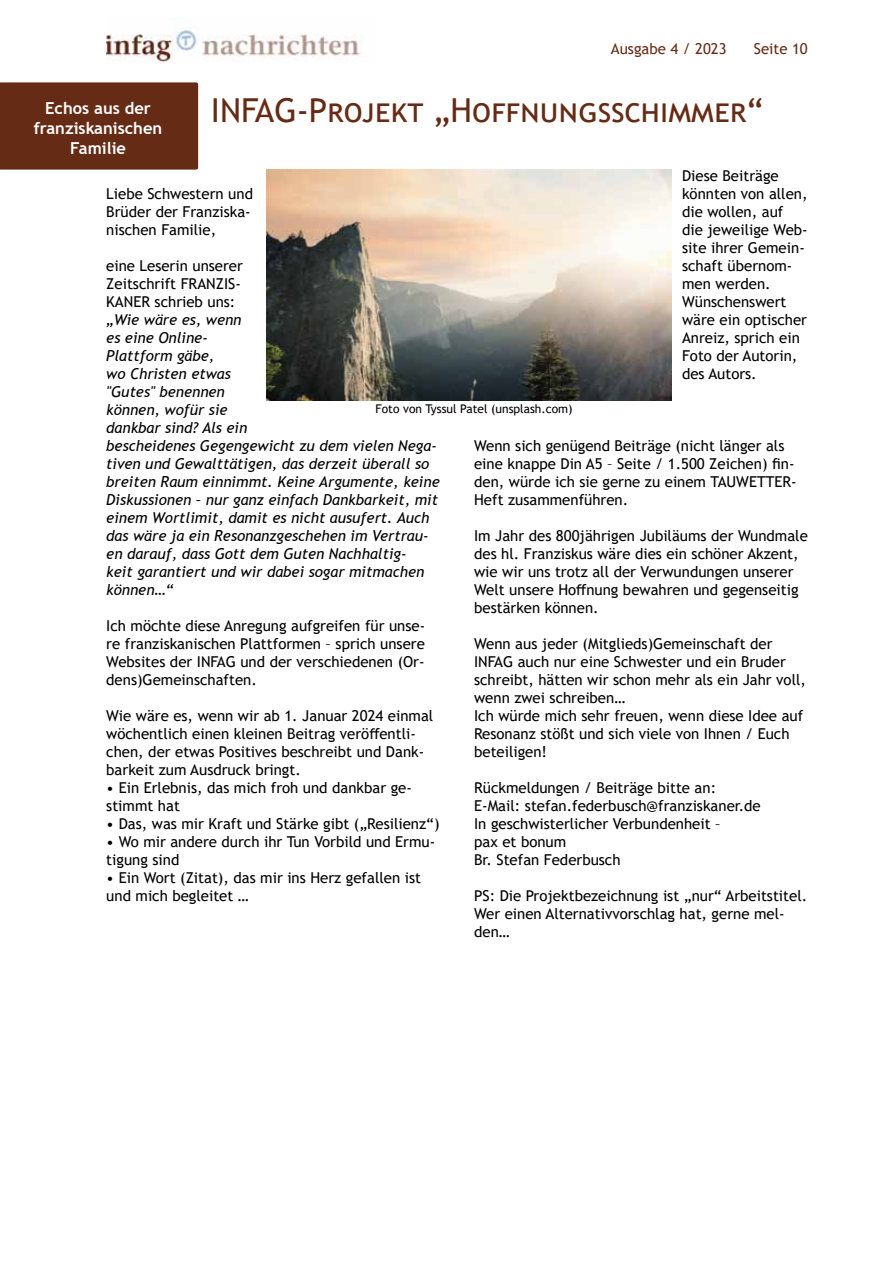
<style>
.page{position:relative;width:893px;height:1263px;background:#fff}
.page>*{position:absolute;margin:0;border:0;box-sizing:border-box;transform-origin:0 0}
.t1{font:33px "Trebuchet MS";color:#662b15}
.t2{font:700 16.5px/19.8px "Trebuchet MS";color:#fff;text-align:center}
.t3{font:15px/18px "Trebuchet MS";color:#000}
.t4{font:italic 15px/18px "Trebuchet MS";color:#000}
.t5{font:15px "Trebuchet MS";color:#662b15}
.t6{font:12px "Trebuchet MS";color:#000}
</style>
<div class="page">
<img style="left:267px;top:170px;width:405px;height:230px">
<div style="left:0;top:82px;width:198px;height:88px;background:#662b15"></div>
<img style="left:106px;top:29px;width:258px;height:33px">
<p class="t2" style="left:34px;top:99px;width:130px">Echos aus der franziskanischen<br>Familie</p>
<p class="t5" style="left:611px;top:39px;width:117px">Ausgabe 4 / 2023</p>
<p class="t5" style="left:754px;top:39px;width:56px">Seite 10</p>
<h1 class="t1" style="left:211px;top:89px;width:554px">INFAG-Projekt „Hoffnungsschimmer“</h1>
<p class="t3" style="left:682px;top:166px;width:127px">Diese Beiträge könnten von allen, die wollen, auf die jeweilige Web&shy;site ihrer Gemein&shy;schaft übernom&shy;men werden.<br>Wünschenswert wäre ein optischer<br>Anreiz, sprich ein<br>Foto der Autorin, des Autors.</p>
<p class="t3" style="left:106px;top:184px;width:148px">Liebe Schwestern und<br>Brüder der Franziska&shy;nischen Familie,</p>
<p class="t3" style="left:106px;top:256px;width:138px">eine Leserin unserer<br>Zeitschrift FRANZIS-<br>KANER schrieb uns:</p>
<p class="t4" style="left:106px;top:310px;width:335px">„Wie wäre es, wenn<br>es eine Online-<br>Plattform gäbe,<br>wo Christen etwas<br>"Gutes" benennen<br>können, wofür sie<br>dankbar sind? Als ein<br>bescheidenes Gegengewicht zu dem vielen Nega&shy;tiven und Gewalttätigen, das derzeit überall so breiten Raum einnimmt. Keine Argumente, keine<br>Diskussionen – nur ganz einfach Dankbarkeit, mit einem Wortlimit, damit es nicht ausufert. Auch das wäre ja ein Resonanzgeschehen im Vertrau&shy;en darauf, dass Gott dem Guten Nachhaltig-<br>keit garantiert und wir dabei sogar mitmachen können…“</p>
<p class="t3" style="left:106px;top:616px;width:320px;text-align:justify">Ich möchte diese Anregung aufgreifen für unse&shy;re franziskanischen Plattformen – sprich unsere Websites der INFAG und der verschiedenen (Or&shy;dens)Gemeinschaften.</p>
<p class="t3" style="left:106px;top:706px;width:328px">Wie wäre es, wenn wir ab 1. Januar 2024 einmal wöchentlich einen kleinen Beitrag veröffentli&shy;chen, der etwas Positives beschreibt und Dank&shy;barkeit zum Ausdruck bringt.</p>
<p class="t3" style="left:106px;top:778px;width:307px">• Ein Erlebnis, das mich froh und dankbar ge&shy;stimmt hat</p>
<p class="t3" style="left:106px;top:814px;width:335px">• Das, was mir Kraft und Stärke gibt („Resilienz“)</p>
<p class="t3" style="left:106px;top:832px;width:330px">• Wo mir andere durch ihr Tun Vorbild und Ermu&shy;tigung sind</p>
<p class="t3" style="left:106px;top:868px;width:316px">• Ein Wort (Zitat), das mir ins Herz gefallen ist und mich begleitet …</p>
<p class="t6" style="left:376px;top:401px;width:199px">Foto von Tyssul Patel (unsplash.com)</p>
<p class="t3" style="left:474px;top:436px;width:324px">Wenn sich genügend Beiträge (nicht länger als eine knappe Din A5 – Seite / 1.500 Zeichen) fin&shy;den, würde ich sie gerne zu einem TAUWETTER-Heft zusammenführen.</p>
<p class="t3" style="left:474px;top:526px;width:335px">Im Jahr des 800jährigen Jubiläums der Wundmale des hl. Franziskus wäre dies ein schöner Akzent, wie wir uns trotz all der Verwundungen unserer Welt unsere Hoffnung bewahren und gegenseitig bestärken können.</p>
<p class="t3" style="left:474px;top:634px;width:333px">Wenn aus jeder (Mitglieds)Gemeinschaft der INFAG auch nur eine Schwester und ein Bruder schreibt, hätten wir schon mehr als ein Jahr voll, wenn zwei schreiben…<br>Ich würde mich sehr freuen, wenn diese Idee auf Resonanz stößt und sich viele von Ihnen / Euch beteiligen!</p>
<p class="t3" style="left:474px;top:778px;width:288px">Rückmeldungen / Beiträge bitte an:<br>E-Mail: stefan.federbusch@franziskaner.de<br>In geschwisterlicher Verbundenheit –<br>pax et bonum<br>Br. Stefan Federbusch</p>
<p class="t3" style="left:474px;top:886px;width:335px">PS: Die Projektbezeichnung ist „nur“ Arbeitstitel.<br>Wer einen Alternativvorschlag hat, gerne mel&shy;den…</p>
</div>
